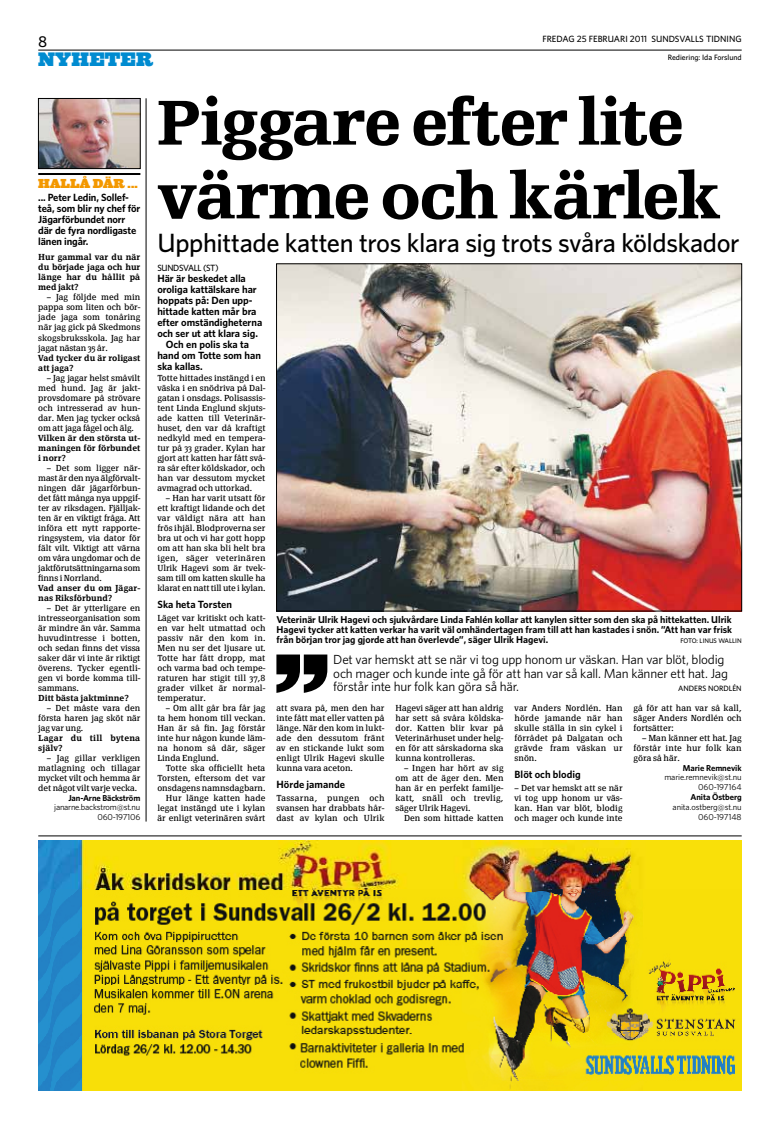
<style>
.page{position:relative;width:780px;height:1126px;background:#fff}
.page>*{position:absolute;margin:0;border:0;box-sizing:border-box;transform-origin:0 0}
.t1{font:900 109px "Ziggurat ST";color:#000}
.t2{font:900 67px/73.7px "Egyptienne ST";letter-spacing:-.01em;color:#000}
.t3{font:500 24px "Whitney";letter-spacing:-.02em;color:#000}
.t4{font:18px "Ziggurat HTF Black";letter-spacing:.005em;color:#008bd0}
.t5{font:500 14px "Whitney";color:#000}
.t6{font:12px/13.2px "Whitney";letter-spacing:-.015em;color:#000}
.t7{font:900 12px "Ziggurat ST";letter-spacing:.005em;color:#f39800}
.t8{font:700 9.5px/11px "Whitney";letter-spacing:-.005em;color:#000}
.t9{font:700 9px/9.9px "Whitney";color:#000;text-align:justify}
.t10{font:8.6px/10px "Page Serif";letter-spacing:.005em;color:#000;text-align:justify}
.t11{font:600 8.6px/10px "Page Serif";color:#000;text-align:justify}
.t12{font:600 8.6px/10px "Page Serif";letter-spacing:.025em;color:#000}
.t13{font:500 8.2px "Whitney";color:#000}
.t14{font:500 8.2px "Whitney";letter-spacing:-.045em;color:#000}
.t15{font:7.8px/9.8px "Whitney";letter-spacing:-.015em;color:#000;text-align:right}
.t16{font:700 7.8px "Whitney";letter-spacing:-.005em;color:#000}
.t17{font:500 7px "Whitney";color:#000}
.t18{font:500 6px "Whitney";letter-spacing:-.055em;color:#000}
</style>
<div class="page">
<hr style="left:38px;top:50px;width:703px;height:1px;background:#000">
<img style="left:38px;top:840px;width:703px;height:250px">
<hr style="left:38px;top:835px;width:703px;height:1px;background:#000">
<img style="left:278px;top:265px;width:461px;height:344px">
<hr style="left:146px;top:98px;width:1px;height:723px;background:#000">
<img style="left:40px;top:100px;width:98px;height:67px">
<div style="left:38px;top:98px;width:102px;height:71px;border:1px solid #000"></div>
<hr style="left:38px;top:173px;width:102px;height:2px;background:#000">
<h3 class="t5" style="left:38px;top:32px;width:11px">8</h3>
<p class="t13" style="left:542px;top:34px;width:199px">fredag 25 februari 2011 SU NDSVALLS TID NI NG</p>
<p class="t17" style="left:667px;top:52px;width:75px">Rediering: Ida Forslund</p>
<h3 class="t4" style="left:38px;top:48px;width:116px">NYHETER</h3>
<h3 class="t7" style="left:38px;top:175px;width:101px">Hallå där ...</h3>
<p class="t8" style="left:38px;top:191px;width:103px">... Peter Ledin, Sollef&shy;teå, som blir ny chef för<br>Jägarförbundet norr där de fyra nordligaste länen ingår.</p>
<p class="t11" style="left:38px;top:252px;width:104px">Hur gammal var du när du började jaga och hur länge har du hållit på med jakt?</p>
<p class="t10" style="left:38px;top:292px;width:104px;text-indent:9px">– Jag följde med min pappa som liten och bör&shy;jade jaga som tonåring när jag gick på Skedmons skogsbruksskola. Jag har jagat nästan 35 år.</p>
<p class="t11" style="left:38px;top:352px;width:104px">Vad tycker du är roligast att jaga?</p>
<p class="t10" style="left:38px;top:372px;width:104px;text-indent:9px">– Jag jagar helst småvilt med hund. Jag är jakt&shy;provsdomare på strövare och intresserad av hun&shy;dar. Men jag tycker också om att jaga fågel och älg.</p>
<p class="t11" style="left:38px;top:432px;width:104px">Vilken är den största ut&shy;maningen för förbundet i norr?</p>
<p class="t10" style="left:38px;top:462px;width:104px;text-indent:9px">– Det som ligger när&shy;mast är den nya älgförvalt&shy;ningen där jägarförbun&shy;det fått många nya uppgif&shy;ter av riksdagen. Fjälljak&shy;ten är en viktigt fråga. Att införa ett nytt rapporte&shy;ringsystem, via dator för fält vilt. Viktigt att värna om våra ungdomar och de jaktförutsättningarna som finns i Norrland.</p>
<p class="t11" style="left:38px;top:582px;width:104px">Vad anser du om Jägar&shy;nas Riksförbund?</p>
<p class="t10" style="left:38px;top:602px;width:104px;text-indent:9px">– Det är ytterligare en intresseorganisation som är mindre än vår. Samma huvudintresse i botten, och sedan finns det vissa saker där vi inte är riktigt överens. Tycker egentli&shy;gen vi borde komma till&shy;sammans.</p>
<p class="t11" style="left:38px;top:692px;width:92px">Ditt bästa jaktminne?</p>
<p class="t10" style="left:38px;top:702px;width:104px;text-indent:9px">– Det måste vara den första haren jag sköt när jag var ung.</p>
<p class="t12" style="left:38px;top:732px;width:104px">Lagar du till bytena själv?</p>
<p class="t10" style="left:38px;top:752px;width:104px;text-indent:9px">– Jag gillar verkligen matlagning och tillagar mycket vilt och hemma är det något vilt varje vecka.</p>
<p class="t16" style="left:68px;top:792px;width:73px">Jan-Arne Bäckström</p>
<p class="t15" style="left:54px;top:802px;width:88px">janarne.backstrom@st.nu<br>060-197106</p>
<h2 class="t2" style="left:157px;top:86px;width:565px">Piggare efter lite värme och kärlek</h2>
<h3 class="t3" style="left:157px;top:227px;width:583px">U pphittade katten tros klara sig trots svåra köldskador</h3>
<p class="t14" style="left:157px;top:262px;width:63px">SU NDSVALL (ST)</p>
<p class="t8" style="left:157px;top:272px;width:90px">Här är beskedet alla</p>
<p class="t8" style="left:157px;top:283px;width:101px">oroliga kattälskare har</p>
<p class="t8" style="left:157px;top:294px;width:97px">hoppats på: Den upp-</p>
<p class="t8" style="left:157px;top:305px;width:101px">hittade katten mår bra</p>
<p class="t8" style="left:157px;top:316px;width:106px">efter omständigheterna</p>
<p class="t8" style="left:157px;top:327px;width:102px">och ser ut att klara sig.</p>
<p class="t8" style="left:166px;top:338px;width:85px">Och en polis ska ta</p>
<p class="t8" style="left:157px;top:349px;width:105px">hand om Totte som han</p>
<p class="t8" style="left:157px;top:360px;width:47px">ska kallas.</p>
<p class="t10" style="left:157px;top:372px;width:110px">Totte hittades instängd i en väska i en snödriva på Dal&shy;gatan i onsdags. Polisassis&shy;tent Linda Englund skjuts&shy;ade katten till Veterinär&shy;huset, den var då kraftigt nedkyld med en tempera&shy;tur på 33 grader. Kylan har gjort att katten har fått svå&shy;ra sår efter köldskador, och han var dessutom mycket avmagrad och uttorkad.</p>
<p class="t10" style="left:157px;top:492px;width:110px;text-indent:9px">– Han har varit utsatt för ett kraftigt lidande och det var väldigt nära att han frös ihjäl. Blodproverna ser bra ut och vi har gott hopp om att han ska bli helt bra igen, säger veterinären Ulrik Hagevi som är tvek&shy;sam till om katten skulle ha klarat en natt till ute i kylan.</p>
<p class="t8" style="left:157px;top:598px;width:76px">Ska heta Torsten</p>
<p class="t10" style="left:157px;top:612px;width:110px">Läget var kritiskt och katt&shy;en var helt utmattad och passiv när den kom in.<br>Men nu ser det ljusare ut.<br>Totte har fått dropp, mat och varma bad och tempe&shy;raturen har stigit till 37,8 grader vilket är normal&shy;temperatur.</p>
<p class="t10" style="left:157px;top:702px;width:109px;text-indent:9px">– Om allt går bra får jag ta hem honom till veckan.<br>Han är så fin. Jag förstår inte hur någon kunde läm&shy;na honom så där, säger Linda Englund.</p>
<p class="t10" style="left:157px;top:762px;width:109px;text-align:right">Totte ska officiellt heta<br>Torsten, eftersom det var onsdagens namnsdagbarn.<br>Hur länge katten hade legat instängd ute i kylan är enligt veterinären svårt</p>
<p class="t9" style="left:276px;top:614px;width:457px">Veterinär Ulrik Hagevi och sjukvårdare Linda Fahlén kollar att kanylen sitter som den ska på hittekatten. Ulrik Hagevi tycker att katten verkar ha varit väl omhändertagen fram till att han kastades i snön. ”Att han var frisk från början tror jag gjorde att han överlevde”, säger Ulrik Hagevi.</p>
<p class="t18" style="left:680px;top:636px;width:62px">FOTO: Lin us Wallin</p>
<h1 class="t1" style="left:273px;top:626px;width:59px">”</h1>
<h3 class="t6" style="left:333px;top:653px;width:396px">Det var hemskt att se när vi tog upp honom ur väskan. Han var blöt, blodig och mager och kunde inte gå för att han var så kall. Man känner ett hat. Jag förstår inte hur folk kan göra så här.</h3>
<p class="t17" style="left:678px;top:683px;width:64px">An ders Nordlén</p>
<p class="t10" style="left:276px;top:702px;width:110px">att svara på, men den har inte fått mat eller vatten på länge. När den kom in lukt&shy;ade den dessutom fränt av en stickande lukt som enligt Ulrik Hagevi skulle kunna vara aceton.</p>
<p class="t8" style="left:276px;top:778px;width:70px">Hörde jamande</p>
<p class="t10" style="left:276px;top:792px;width:110px">Tassarna, pungen och svansen har drabbats hår&shy;dast av kylan och Ulrik</p>
<p class="t10" style="left:395px;top:702px;width:109px">Hagevi säger att han aldrig har sett så svåra köldska&shy;dor. Katten blir kvar på Veterinärhuset under helg&shy;en för att sårskadorna ska kunna kontrolleras.</p>
<p class="t10" style="left:395px;top:762px;width:110px;text-indent:9px">– Ingen har hört av sig om att de äger den. Men han är en perfekt familje&shy;katt, snäll och trevlig, säger Ulrik Hagevi.</p>
<p class="t10" style="left:404px;top:812px;width:101px">Den som hittade katten</p>
<p class="t10" style="left:514px;top:702px;width:110px">var Anders Nordlén. Han hörde jamande när han skulle ställa in sin cykel i förrådet på Dalgatan och grävde fram väskan ur snön.</p>
<p class="t8" style="left:514px;top:768px;width:68px">Blöt och blodig</p>
<p class="t10" style="left:514px;top:782px;width:109px">– Det var hemskt att se när vi tog upp honom ur väs&shy;kan. Han var blöt, blodig och mager och kunde inte</p>
<p class="t10" style="left:633px;top:702px;width:109px">gå för att han var så kall, säger Anders Nordlén och fortsätter:</p>
<p class="t10" style="left:633px;top:732px;width:109px;text-indent:9px">– Man känner ett hat. Jag förstår inte hur folk kan göra så här.</p>
<p class="t16" style="left:682px;top:762px;width:60px">Marie Remnevik</p>
<p class="t15" style="left:664px;top:772px;width:79px">marie.remnevik@st.nu<br>060-197164</p>
<p class="t16" style="left:690px;top:791px;width:53px">Anita Östberg</p>
<p class="t15" style="left:672px;top:801px;width:71px">anita.ostberg@st.nu<br>060-197148</p>
</div>
